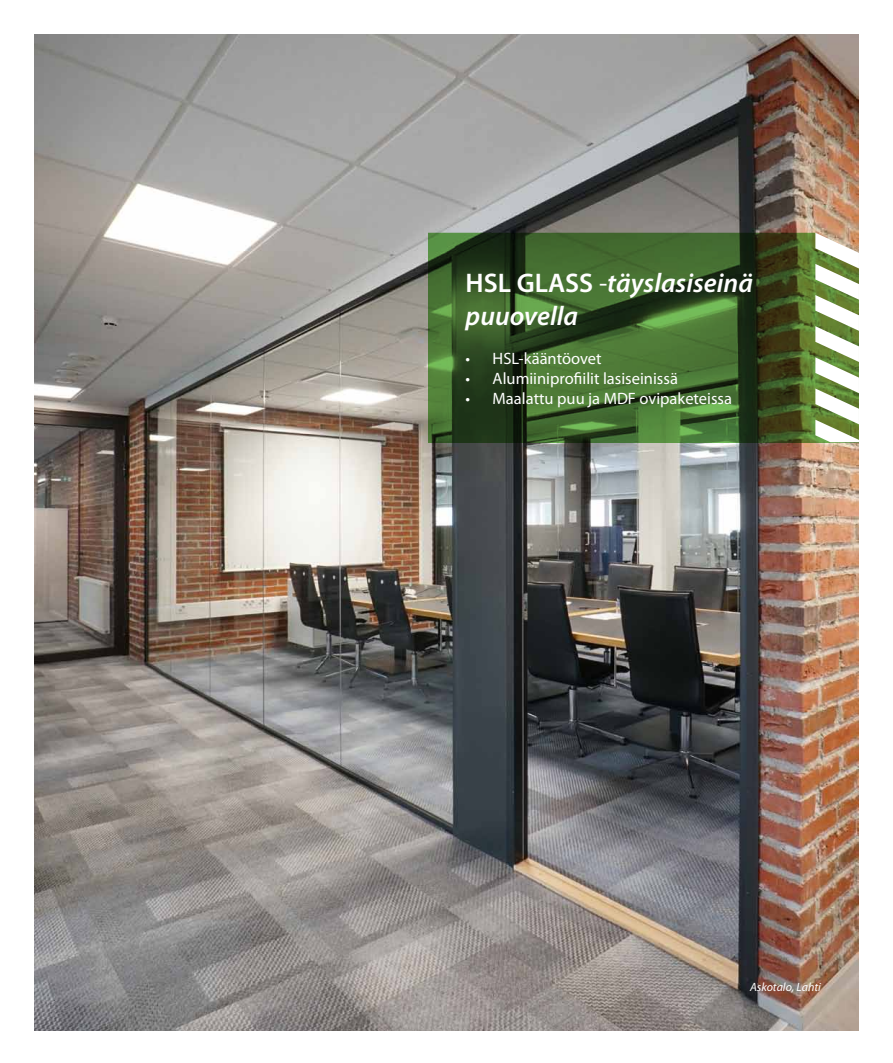
<style>
.page{position:relative;width:893px;height:1063px;background:#fff}
.page>*{position:absolute;margin:0;border:0;box-sizing:border-box;transform-origin:0 0}
.t1{font:italic 600 27px/32.4px "Myriad Pro";color:#fff}
.t2{font:16.5px "Myriad Pro";color:#fff}
.t3{font:italic 12px "Myriad Pro";color:#fff}
.s1{font-style:normal}
.s2{font-weight:400;font-style:normal}
</style>
<div class="page">
<img style="left:34px;top:34px;width:825px;height:996px">
<svg style="left:429px;top:233px;width:386px;height:209px;background:#3c5c29"></svg>
<svg style="left:815px;top:233px;width:44px;height:209px"></svg>
<h1 class="t1" style="left:466px;top:266px;width:289px"><span class="s1">HSL GLASS</span> <span class="s2">-</span>täyslasiseinä puuovella</h1>
<p class="t2" style="left:466px;top:349px;width:137px">• HSL-kääntöovet</p>
<p class="t2" style="left:466px;top:368px;width:214px">• Alumiiniprofiilit lasiseinissä</p>
<p class="t2" style="left:466px;top:388px;width:268px">• Maalattu puu ja MDF ovipaketeissa</p>
<p class="t3" style="left:750px;top:979px;width:72px">Askotalo, Lahti</p>
</div>
